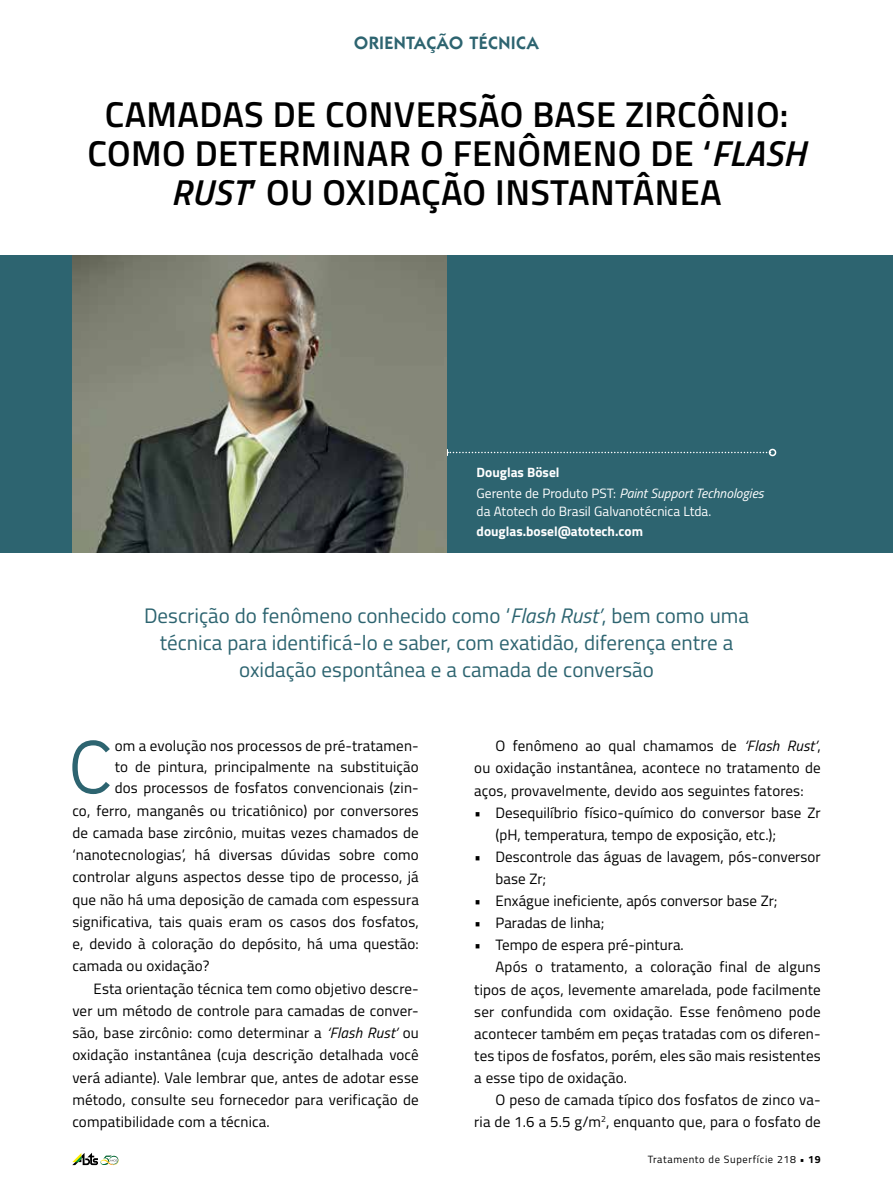
<style>
.page{position:relative;width:893px;height:1191px;background:#fff}
.page>*{position:absolute;margin:0;border:0;box-sizing:border-box;transform-origin:0 0}
.t1{font:75.15px "Aaux Pro";color:#2d6470}
.t2{font:600 36px/39px "Titillium";letter-spacing:.01em;color:#000;text-align:center}
.t3{font:21px/27px "Titillium";color:#2d6470;text-align:center}
.t4{font:600 18px "ITC Kabel Std";letter-spacing:.02em;color:#2d6470}
.t5{font:15px/22px "Titillium";letter-spacing:.01em;color:#000}
.t6{font:italic 13.5px/20.1px "Titillium";color:#fff}
.t7{font:13.5px "Titillium";color:#fff}
.t8{font:700 13.5px "Titillium";color:#fff}
.t9{font:10.5px "Titillium";letter-spacing:.06em;color:#000}
.s1{font-style:italic}
.s2{font-weight:700;font-style:normal}
.s3{font-style:normal}
.s4{font-weight:700}
</style>
<div class="page">
<div style="left:0;top:255px;width:893px;height:298px;background:#2d6470"></div>
<svg style="left:446px;top:449px;width:324px;height:7px"></svg>
<div style="left:769px;top:449px;width:7px;height:7px;border:2px solid #fff;border-radius:50%"></div>
<img style="left:72px;top:255px;width:374px;height:298px">
<svg style="left:72px;top:1153px;width:47px;height:12px"></svg>
<p class="t4" style="left:354px;top:32px;width:186px">ORIENTAÇÃO TÉCNICA</p>
<h2 class="t2" style="left:88px;top:93px;width:719px">CAMADAS DE CONVERSÃO BASE ZIRCÔNIO:<br>COMO DETERMINAR O FENÔMENO DE ‘<span class="s1">FLASH<br>RUST</span>’ OU OXIDAÇÃO INSTANTÂNEA</h2>
<p class="t6" style="left:477px;top:462px;width:289px"><span class="s2">Douglas Bösel<br></span><span class="s3">Gerente de Produto PST:</span> Paint Support Technologies</p>
<p class="t7" style="left:477px;top:501px;width:236px">da Atotech do Brasil Galvanotécnica Ltda.</p>
<p class="t8" style="left:477px;top:520px;width:168px">douglas.bosel@atotech.com</p>
<h3 class="t3" style="left:144px;top:601px;width:606px">Descrição do fenômeno conhecido como ‘<span class="s1">Flash Rust’</span>, bem como uma técnica para identificá-lo e saber, com exatidão, diferença entre a oxidação espontânea e a camada de conversão</h3>
<h1 class="t1" style="left:68px;top:720px;width:47px">C</h1>
<p class="t5" style="left:115px;top:734px;width:306px">om a evolução nos processos de pré-tratamen-</p>
<p class="t5" style="left:115px;top:755px;width:306px">to de pintura, principalmente na substituição</p>
<p class="t5" style="left:115px;top:776px;width:306px">dos processos de fosfatos convencionais (zin-</p>
<p class="t5" style="left:72px;top:798px;width:348px">co, ferro, manganês ou tricatiônico) por conversores</p>
<p class="t5" style="left:72px;top:821px;width:348px">de camada base zircônio, muitas vezes chamados de</p>
<p class="t5" style="left:72px;top:843px;width:348px">‘nanotecnologias’, há diversas dúvidas sobre como</p>
<p class="t5" style="left:72px;top:865px;width:348px">controlar alguns aspectos desse tipo de processo, já</p>
<p class="t5" style="left:72px;top:887px;width:348px">que não há uma deposição de camada com espessura</p>
<p class="t5" style="left:72px;top:910px;width:348px">significativa, tais quais eram os casos dos fosfatos,</p>
<p class="t5" style="left:72px;top:932px;width:348px">e, devido à coloração do depósito, há uma questão:</p>
<p class="t5" style="left:72px;top:954px;width:138px">camada ou oxidação?</p>
<p class="t5" style="left:94px;top:976px;width:327px">Esta orientação técnica tem como objetivo descre-</p>
<p class="t5" style="left:72px;top:999px;width:348px">ver um método de controle para camadas de conver-</p>
<p class="t5" style="left:72px;top:1021px;width:348px">são, base zircônio: como determinar a <span class="s1">‘Flash Rust’</span> ou</p>
<p class="t5" style="left:72px;top:1043px;width:348px">oxidação instantânea (cuja descrição detalhada você</p>
<p class="t5" style="left:72px;top:1065px;width:348px">verá adiante). Vale lembrar que, antes de adotar esse</p>
<p class="t5" style="left:72px;top:1088px;width:348px">método, consulte seu fornecedor para verificação de</p>
<p class="t5" style="left:72px;top:1110px;width:199px">compatibilidade com a técnica.</p>
<p class="t5" style="left:474px;top:734px;width:348px;text-align:justify;text-indent:21px">O fenômeno ao qual chamamos de <span class="s1">‘Flash Rust’</span>, ou oxidação instantânea, acontece no tratamento de aços, provavelmente, devido aos seguintes fatores:</p>
<p class="t5" style="left:495px;top:800px;width:327px;text-indent:-21px">• Desequilíbrio físico-químico do conversor base Zr (pH, temperatura, tempo de exposição, etc.);</p>
<p class="t5" style="left:495px;top:845px;width:327px;text-indent:-21px">• Descontrole das águas de lavagem, pós-conversor base Zr;</p>
<p class="t5" style="left:474px;top:889px;width:305px">• Enxágue ineficiente, após conversor base Zr;</p>
<p class="t5" style="left:474px;top:911px;width:132px">• Paradas de linha;</p>
<p class="t5" style="left:474px;top:933px;width:211px">• Tempo de espera pré-pintura.</p>
<p class="t5" style="left:495px;top:955px;width:327px">Após o tratamento, a coloração final de alguns</p>
<p class="t5" style="left:474px;top:977px;width:348px">tipos de aços, levemente amarelada, pode facilmente</p>
<p class="t5" style="left:474px;top:999px;width:348px">ser confundida com oxidação. Esse fenômeno pode</p>
<p class="t5" style="left:474px;top:1021px;width:348px">acontecer também em peças tratadas com os diferen-</p>
<p class="t5" style="left:474px;top:1043px;width:348px">tes tipos de fosfatos, porém, eles são mais resistentes</p>
<p class="t5" style="left:474px;top:1066px;width:154px">a esse tipo de oxidação.</p>
<p class="t5" style="left:495px;top:1088px;width:327px">O peso de camada típico dos fosfatos de zinco va-</p>
<p class="t5" style="left:474px;top:1110px;width:348px">ria de 1.6 a 5.5 g/m<sup>2</sup>, enquanto que, para o fosfato de</p>
<p class="t9" style="left:648px;top:1151px;width:174px">Tratamento de Superfície 218 <span class="s4">• 19</span></p>
</div>
